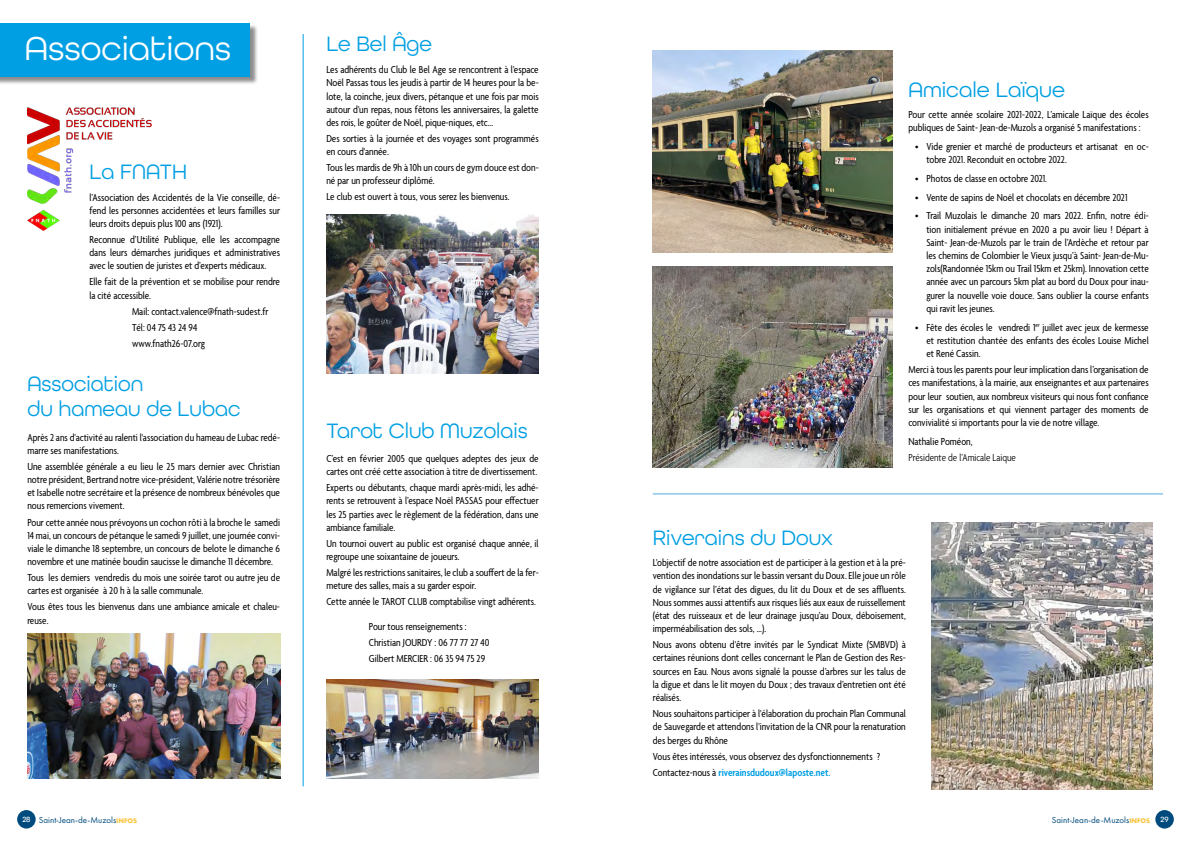
<style>
.page{position:relative;width:1191px;height:842px;background:#fff}
.page>*{position:absolute;margin:0;border:0;box-sizing:border-box;transform-origin:0 0}
.t1{font:35px "All Round Gothic";color:#fff}
.t2{font:22px/25px "All Round Gothic";color:#009fe3}
.t3{font:condensed 11px/13.2px "Agenda";color:#000}
.t4{font:300 condensed 11px "Agenda";color:#000}
.t5{font:9px "Futura PT";color:#004b7d}
.t6{font:500 8px "All Round Gothic";color:#fff}
.s1{font-weight:600;color:#009fe3}
.s2{font-weight:700;font-size:7px;color:#fac43d}
</style>
<div class="page">
<div style="left:17px;top:810px;width:19px;height:18px;background:#004b7d;border-radius:50%"></div>
<div style="left:1155px;top:810px;width:18px;height:18px;background:#004b7d;border-radius:50%"></div>
<img style="left:27px;top:107px;width:125px;height:124px">
<img style="left:326px;top:214px;width:212px;height:159px">
<img style="left:27px;top:634px;width:253px;height:144px">
<img style="left:326px;top:680px;width:212px;height:98px">
<hr style="left:303px;top:34px;width:1px;height:752px;background:#009fe3">
<div style="left:0;top:23px;width:258px;height:62px;background:#000;opacity:.45"></div>
<div style="left:0;top:23px;width:249px;height:54px;background:#009fe3"></div>
<img style="left:653px;top:50px;width:240px;height:202px">
<img style="left:653px;top:266px;width:240px;height:202px">
<hr style="left:653px;top:493px;width:510px;height:1px;background:#4fabe1">
<img style="left:931px;top:522px;width:221px;height:268px">
<h1 class="t1" style="left:25px;top:28px;width:208px">Associations</h1>
<h2 class="t2" style="left:89px;top:159px;width:99px">La FNATH</h2>
<p class="t3" style="left:89px;top:191px;width:192px;text-align:justify">l’Association des Accidentés de la Vie conseille, dé&shy;fend les personnes accidentées et leurs familles sur leurs droits depuis plus 100 ans (1921).</p>
<p class="t3" style="left:89px;top:233px;width:192px;text-align:justify">Reconnue d’Utilité Publique, elle les accompagne dans leurs démarches juridiques et administratives avec le soutien de juristes et d’experts médicaux.</p>
<p class="t3" style="left:89px;top:276px;width:192px">Elle fait de la prévention et se mobilise pour rendre la cité accessible.</p>
<p class="t3" style="left:132px;top:304px;width:138px;line-height:16px">Mail: contact.valence@fnath-sudest.fr<br>Tél: 04 75 43 24 94 www.fnath26-07.org</p>
<h2 class="t2" style="left:27px;top:371px;width:215px">Association<br>du hameau de Lubac</h2>
<p class="t3" style="left:27px;top:431px;width:254px">Après 2 ans d'activité au ralenti l'association du hameau de Lubac redé&shy;marre ses manifestations.</p>
<p class="t3" style="left:27px;top:460px;width:254px;text-align:justify">Une assemblée générale a eu lieu le 25 mars dernier avec Christian notre président, Bertrand notre vice-président, Valérie notre trésorière et Isabelle notre secrétaire et la présence de nombreux bénévoles que nous remercions vivement.</p>
<p class="t3" style="left:27px;top:516px;width:254px;text-align:justify">Pour cette année nous prévoyons un cochon rôti à la broche le samedi 14 mai, un concours de pétanque le samedi 9 juillet, une journée convi&shy;viale le dimanche 18 septembre, un concours de belote le dimanche 6 novembre et une matinée boudin saucisse le dimanche 11 décembre.</p>
<p class="t3" style="left:27px;top:572px;width:254px">Tous les derniers vendredis du mois une soirée tarot ou autre jeu de cartes est organisée à 20 h à la salle communale.</p>
<p class="t3" style="left:27px;top:601px;width:254px">Vous êtes tous les bienvenus dans une ambiance amicale et chaleu&shy;reuse.</p>
<h2 class="t2" style="left:326px;top:31px;width:107px">Le Bel Âge</h2>
<p class="t3" style="left:326px;top:64px;width:214px;text-align:justify">Les adhérents du Club le Bel Age se rencontrent à l'espace Noël Passas tous les jeudis à partir de 14 heures pour la be&shy;lote, la coinche, jeux divers, pétanque et une fois par mois autour d'un repas, nous fêtons les anniversaires, la galette des rois, le goûter de Noël, pique-niques, etc…</p>
<p class="t3" style="left:326px;top:132px;width:214px">Des sorties à la journée et des voyages sont programmés en cours d'année.</p>
<p class="t3" style="left:326px;top:162px;width:214px">Tous les mardis de 9h à 10h un cours de gym douce est don&shy;né par un professeur diplômé.</p>
<p class="t3" style="left:326px;top:191px;width:185px">Le club est ouvert à tous, vous serez les bienvenus.</p>
<h2 class="t2" style="left:326px;top:417px;width:203px">Tarot Club Muzolais</h2>
<p class="t3" style="left:326px;top:453px;width:214px">C’est en février 2005 que quelques adeptes des jeux de cartes ont créé cette association à titre de divertissement.</p>
<p class="t3" style="left:326px;top:482px;width:214px;text-align:justify">Experts ou débutants, chaque mardi après-midi, les adhé&shy;rents se retrouvent à l’espace Noël PASSAS pour effectuer les 25 parties avec le règlement de la fédération, dans une ambiance familiale.</p>
<p class="t3" style="left:326px;top:537px;width:214px">Un tournoi ouvert au public est organisé chaque année, il regroupe une soixantaine de joueurs.</p>
<p class="t3" style="left:326px;top:567px;width:214px">Malgré les restrictions sanitaires, le club a souffert de la fer&shy;meture des salles, mais a su garder espoir.</p>
<p class="t3" style="left:326px;top:596px;width:211px">Cette année le TAROT CLUB comptabilise vingt adhérents.</p>
<p class="t3" style="left:369px;top:619px;width:122px;line-height:16px">Pour tous renseignements :<br>Christian JOURDY : 06 77 77 27 40<br>Gilbert MERCIER : 06 35 94 75 29</p>
<h2 class="t2" style="left:908px;top:76px;width:158px">Amicale Laïque</h2>
<p class="t3" style="left:908px;top:108px;width:242px">Pour cette année scolaire 2021-2022, L’amicale Laïque des écoles publiques de Saint- Jean-de-Muzols a organisé 5 manifestations :</p>
<p class="t3" style="left:926px;top:140px;width:224px;text-indent:-11px">• Vide grenier et marché de producteurs et artisanat en oc&shy;tobre 2021. Reconduit en octobre 2022.</p>
<p class="t3" style="left:915px;top:172px;width:133px">• Photos de classe en octobre 2021.</p>
<p class="t3" style="left:915px;top:191px;width:214px">• Vente de sapins de Noël et chocolats en décembre 2021</p>
<p class="t3" style="left:926px;top:210px;width:224px;text-align:justify;text-indent:-11px">• Trail Muzolais le dimanche 20 mars 2022. Enfin, notre édi&shy;tion initialement prévue en 2020 a pu avoir lieu ! Départ à Saint- Jean-de-Muzols par le train de l’Ardèche et retour par les chemins de Colombier le Vieux jusqu’à Saint- Jean-de-Mu&shy;zols(Randonnée 15km ou Trail 15km et 25km). Innovation cette année avec un parcours 5km plat au bord du Doux pour inau&shy;gurer la nouvelle voie douce. Sans oublier la course enfants qui ravit les jeunes.</p>
<p class="t3" style="left:926px;top:321px;width:224px;text-align:justify;text-indent:-11px">• Fête des écoles le vendredi 1<sup>er</sup> juillet avec jeux de kermesse et restitution chantée des enfants des écoles Louise Michel et René Cassin.</p>
<p class="t3" style="left:908px;top:364px;width:242px;text-align:justify">Merci à tous les parents pour leur implication dans l’organisation de ces manifestations, à la mairie, aux enseignantes et aux partenaires pour leur soutien, aux nombreux visiteurs qui nous font confiance sur les organisations et qui viennent partager des moments de convivialité si importants pour la vie de notre village.</p>
<p class="t3" style="left:908px;top:435px;width:66px">Nathalie Poméon,</p>
<p class="t4" style="left:908px;top:451px;width:109px">Présidente de l’Amicale Laique</p>
<h2 class="t2" style="left:653px;top:524px;width:182px">Riverains du Doux</h2>
<p class="t3" style="left:653px;top:557px;width:255px;text-align:justify">L'objectif de notre association est de participer à la gestion et à la pré&shy;vention des inondations sur le bassin versant du Doux. Elle joue un rôle de vigilance sur l’état des digues, du lit du Doux et de ses affluents.<br>Nous sommes aussi attentifs aux risques liés aux eaux de ruissellement (état des ruisseaux et de leur drainage jusqu’au Doux, déboisement, imperméabilisation des sols, ...).</p>
<p class="t3" style="left:653px;top:639px;width:255px;text-align:justify">Nous avons obtenu d'être invités par le Syndicat Mixte (SMBVD) à certaines réunions dont celles concernant le Plan de Gestion des Res&shy;sources en Eau. Nous avons signalé la pousse d’arbres sur les talus de la digue et dans le lit moyen du Doux ; des travaux d’entretien ont été réalisés.</p>
<p class="t3" style="left:653px;top:708px;width:255px;text-align:justify">Nous souhaitons participer à l'élaboration du prochain Plan Communal de Sauvegarde et attendons l'invitation de la CNR pour la renaturation des berges du Rhône</p>
<p class="t3" style="left:653px;top:749px;width:229px;line-height:16px">Vous êtes intéressés, vous observez des dysfonctionnements ?<br>Contactez-nous à <span class="s1">riverainsdudoux@laposte.net.</span></p>
<p class="t5" style="left:22px;top:815px;width:116px"><sup>28</sup> Saint-Jean-de-Muzols<span class="s2">INFOS</span></p>
<p class="t5" style="left:1052px;top:814px;width:100px">Saint-Jean-de-Muzols<span class="s2">INFOS</span></p>
<p class="t6" style="left:1160px;top:814px;width:10px">29</p>
</div>
